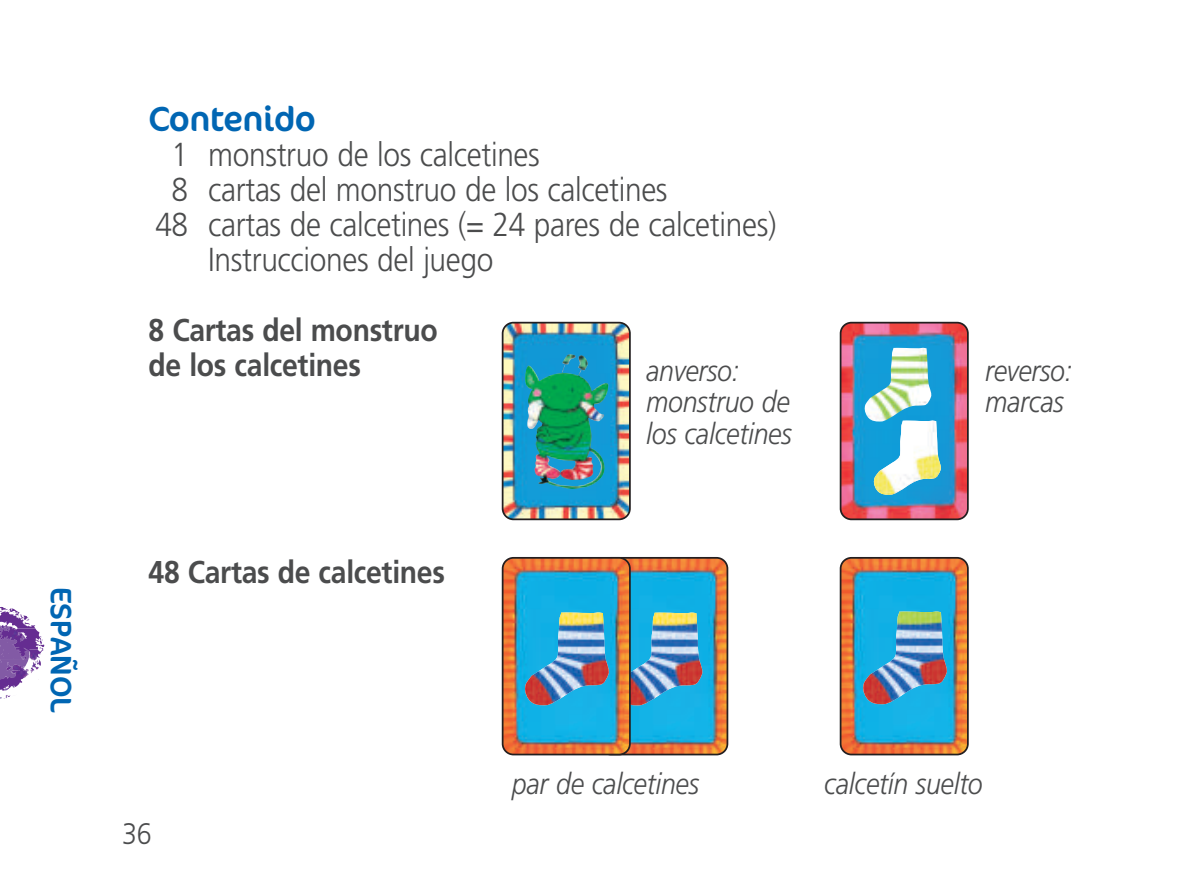
<style>
.page{position:relative;width:1191px;height:893px;background:#fff}
.page>*{position:absolute;margin:0;border:0;box-sizing:border-box;transform-origin:0 0}
.t1{font:35px "Cocon";letter-spacing:-.02em;color:#0166b3}
.t2{font:300 33.25px "Frutiger";letter-spacing:-.01em;color:#4b4c4d;scale:.9 1}
.t3{font:700 31.5px/35px "Frutiger";letter-spacing:-.01em;color:#4b4c4d;scale:.9 1}
.t4{font:italic 300 29.75px/31.5px "Frutiger";letter-spacing:-.01em;color:#4b4c4d;scale:.9 1}
.t5{font:29.75px "Cocon";color:#0166b3}
.t6{font:300 29.75px "Frutiger";color:#4b4c4d;scale:.9 1}
</style>
<div class="page">
<svg style="left:0;top:607px;width:44px;height:92px"></svg>
<img style="left:600px;top:558px;width:127px;height:196px;border-radius:11px">
<div style="left:599px;top:557px;width:129px;height:198px;border:4px solid #231f20;border-radius:12px"></div>
<img style="left:840px;top:558px;width:128px;height:196px;border-radius:11px">
<div style="left:839px;top:557px;width:129px;height:198px;border:4px solid #231f20;border-radius:12px"></div>
<img style="left:502px;top:323px;width:128px;height:196px;border-radius:11px">
<div style="left:502px;top:322px;width:129px;height:198px;border:4px solid #231f20;border-radius:12px"></div>
<img style="left:525px;top:354px;width:83px;height:135px">
<img style="left:840px;top:323px;width:128px;height:196px;border-radius:11px">
<div style="left:839px;top:322px;width:129px;height:198px;border:4px solid #231f20;border-radius:12px"></div>
<img style="left:874px;top:421px;width:67px;height:74px">
<img style="left:864px;top:348px;width:67px;height:74px">
<svg style="left:631px;top:612px;width:72px;height:94px"></svg>
<img style="left:631px;top:613px;width:71px;height:92px">
<img style="left:502px;top:558px;width:128px;height:196px;border-radius:11px">
<div style="left:502px;top:557px;width:129px;height:198px;border:4px solid #231f20;border-radius:12px"></div>
<svg style="left:524px;top:612px;width:86px;height:94px"></svg>
<img style="left:525px;top:612px;width:84px;height:93px">
<svg style="left:862px;top:611px;width:86px;height:94px"></svg>
<img style="left:863px;top:611px;width:84px;height:93px">
<p class="t1" style="left:149px;top:105px;width:169px">Contenido</p>
<p class="t2" style="left:172px;top:141px;width:411px">1 monstruo de los calcetines</p>
<p class="t2" style="left:172px;top:176px;width:552px">8 cartas del monstruo de los calcetines</p>
<p class="t2" style="left:155px;top:211px;width:691px">48 cartas de calcetines (= 24 pares de calcetines)</p>
<p class="t2" style="left:208px;top:246px;width:319px">Instrucciones del juego</p>
<p class="t3" style="left:149px;top:315px;width:323px">8 Cartas del monstruo de los calcetines</p>
<p class="t4" style="left:646px;top:357px;width:163px">anverso: monstruo de los calcetines</p>
<p class="t4" style="left:985px;top:357px;width:98px">reverso: marcas</p>
<p class="t5" style="left:73px;top:587px;width:127px;rotate:90deg">ESPAÑOL</p>
<p class="t3" style="left:149px;top:557px;width:331px">48 Cartas de calcetines</p>
<p class="t6" style="left:122px;top:821px;width:34px">36</p>
<p class="t4" style="left:512px;top:770px;width:209px">par de calcetines</p>
<p class="t4" style="left:824px;top:770px;width:178px">calcetín suelto</p>
</div>
